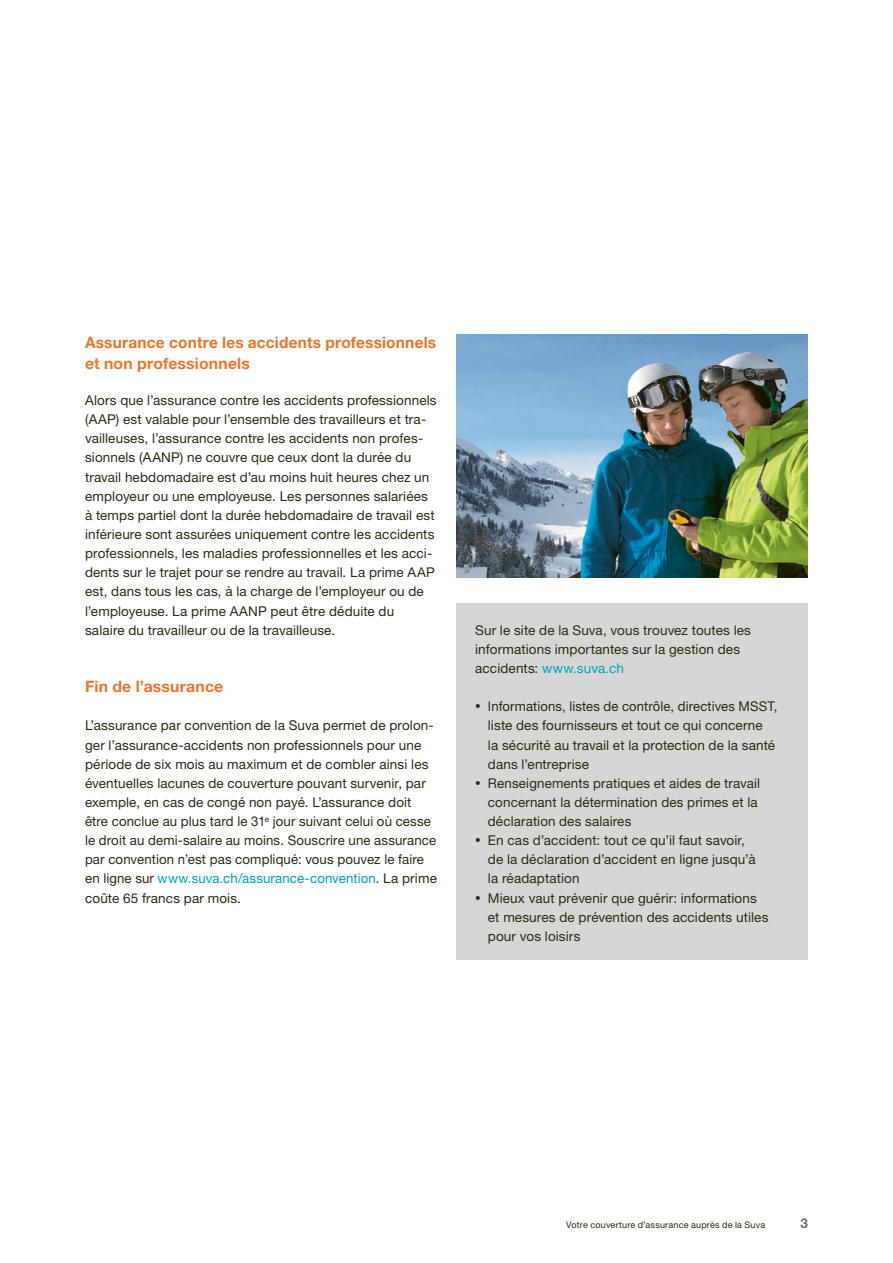
<style>
.page{position:relative;width:893px;height:1263px;background:#fff}
.page>*{position:absolute;margin:0;border:0;box-sizing:border-box;transform-origin:0 0}
.t1{font:700 15.75px/21.3px "Helvetica Neue LT Std";letter-spacing:.015em;color:#ee742d}
.t2{font:13.5px/19.2px "Helvetica Neue LT Std";letter-spacing:.01em;color:#2f2912}
.t3{font:700 13.5px "Helvetica Neue LT Std";color:#6d6a63}
.t4{font:9px "Helvetica Neue LT Std";letter-spacing:.02em;color:#2f2912}
.s1{color:#00a2bc}
.s2{font-size:11.25px}
</style>
<div class="page">
<img style="left:456px;top:335px;width:352px;height:242px">
<div style="left:456px;top:604px;width:352px;height:356px;background:#d6d6d5"></div>
<p class="t1" style="left:85px;top:331px;width:353px">Assurance contre les accidents professionnels et non professionnels</p>
<p class="t2" style="left:85px;top:390px;width:353px">Alors que l’assurance contre les accidents professionnels (AAP) est valable pour l’ensemble des travailleurs et tra&shy;vailleuses, l’assurance contre les accidents non profes&shy;sionnels (AANP) ne couvre que ceux dont la durée du travail hebdomadaire est d’au moins huit heures chez un employeur ou une employeuse. Les personnes salariées à temps partiel dont la durée hebdomadaire de travail est inférieure sont assurées uniquement contre les accidents professionnels, les maladies professionnelles et les acci&shy;dents sur le trajet pour se rendre au travail. La prime AAP est, dans tous les cas, à la charge de l’employeur ou de l’employeuse. La prime AANP peut être déduite du salaire du travailleur ou de la travailleuse.</p>
<p class="t1" style="left:85px;top:675px;width:140px">Fin de l’assurance</p>
<p class="t2" style="left:85px;top:716px;width:353px">L’assurance par convention de la Suva permet de prolon&shy;ger l’assurance-accidents non professionnels pour une période de six mois au maximum et de combler ainsi les éventuelles lacunes de couverture pouvant survenir, par exemple, en cas de congé non payé. L’assurance doit être conclue au plus tard le 31<sup>e</sup> jour suivant celui où cesse le droit au demi-salaire au moins. Souscrire une assurance par convention n’est pas compliqué: vous pouvez le faire en ligne sur <span class="s1">www.suva.ch/assurance-convention</span>. La prime coûte 65 francs par mois.</p>
<p class="t2" style="left:475px;top:620px;width:277px">Sur le site de la Suva, vous trouvez toutes les informations importantes sur la gestion des accidents: <span class="s1">www.suva.ch</span></p>
<p class="t2" style="left:488px;top:697px;width:291px;text-indent:-13px"><span class="s2">•</span> Informations, listes de contrôle, directives MSST, liste des fournisseurs et tout ce qui concerne<br>la sécurité au travail et la protection de la santé dans l’entreprise</p>
<p class="t2" style="left:488px;top:773px;width:274px;text-indent:-13px"><span class="s2">•</span> Renseignements pratiques et aides de travail concernant la détermination des primes et la déclaration des salaires</p>
<p class="t2" style="left:488px;top:830px;width:269px;text-indent:-13px"><span class="s2">•</span> En cas d’accident: tout ce qu’il faut savoir, de la déclaration d’accident en ligne jusqu’à la réadaptation</p>
<p class="t2" style="left:488px;top:888px;width:282px;text-indent:-13px"><span class="s2">•</span> Mieux vaut prévenir que guérir: informations et mesures de prévention des accidents utiles pour vos loisirs</p>
<p class="t4" style="left:566px;top:1219px;width:200px">Votre couverture d’assurance auprès de la Suva</p>
<p class="t3" style="left:800px;top:1215px;width:9px">3</p>
</div>
